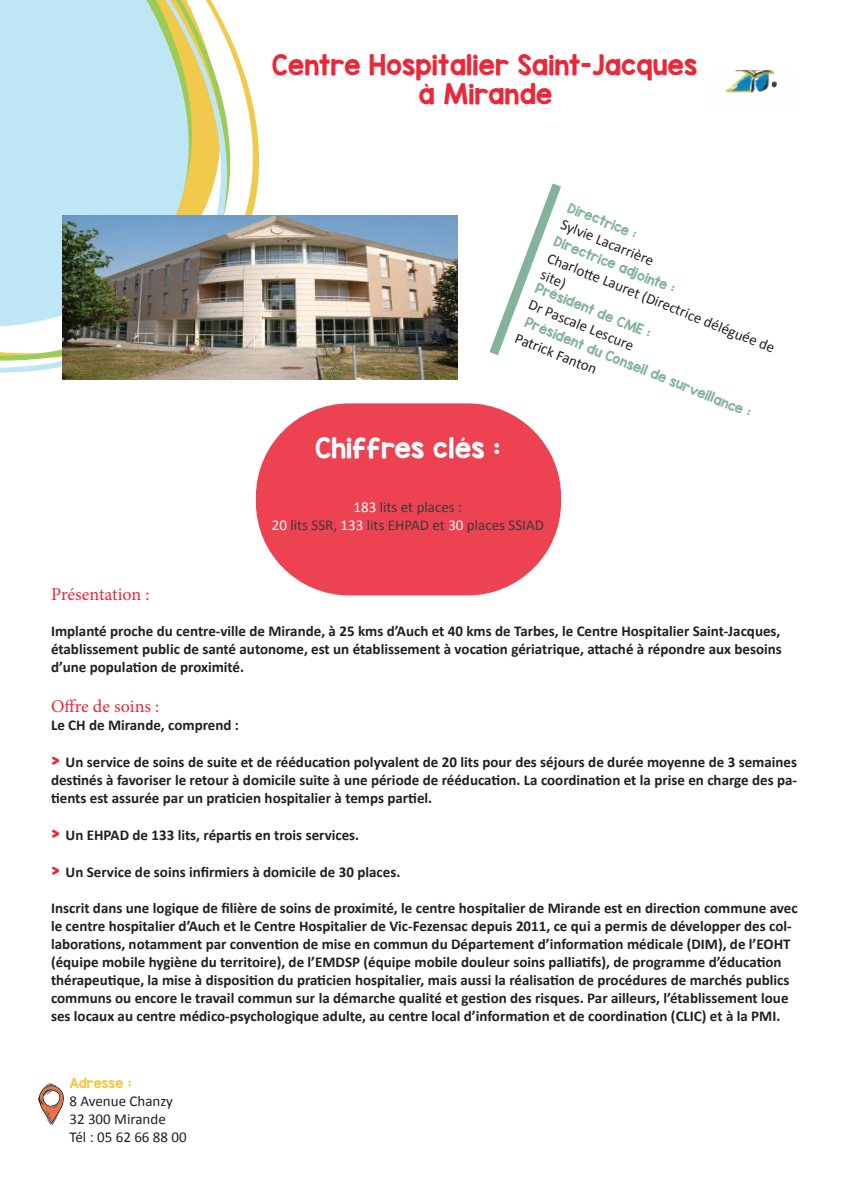
<style>
.page{position:relative;width:842px;height:1191px;background:#fff}
.page>*{position:absolute;margin:0;border:0;box-sizing:border-box;transform-origin:0 0}
.t1{font:24px "KG Red Hands";color:#ea2839}
.t2{font:24px "KG Red Hands";color:#fff}
.t3{font:18px "Minion Pro";color:#ea2839}
.t4{font:700 15px/18px "Calibri";color:#231f20;text-align:justify}
.t5{font:15px/18px "Calibri";color:#231f20}
.t6{font:15px "Calibri";color:#1c1c1c}
.t7{font:12px "KG Red Hands";color:#85b39c}
.t8{font:12px "KG Red Hands";color:#f0c94d}
.s1{color:#fff}
.s2{font-family:"KG Red Hands";font-weight:400;font-size:16px;color:#ea2839}
</style>
<div class="page">
<svg style="left:239px;top:59px;width:20px;height:156px"></svg>
<svg style="left:0;top:0;width:229px;height:373px"></svg>
<div style="left:0;top:0;width:158px;height:315px;background:#bfe6f5"></div>
<img style="left:62px;top:215px;width:395px;height:165px">
<img style="left:726px;top:70px;width:52px;height:24px">
<svg style="left:38px;top:1083px;width:26px;height:42px"></svg>
<svg style="left:489px;top:183px;width:72px;height:173px"></svg>
<div style="left:256px;top:403px;width:305px;height:192px;background:#ec4251;border-radius:94px"></div>
<p class="t1" style="left:272px;top:49px;width:427px">Centre Hospitalier Saint-Jacques</p>
<p class="t1" style="left:418px;top:78px;width:136px">à Mirande</p>
<h1 class="t2" style="left:315px;top:432px;width:187px">Chiffres clés :</h1>
<p class="t7" style="left:571px;top:200px;width:75px;rotate:22deg">Directrice :</p>
<p class="t5" style="left:565px;top:215px;width:100px;rotate:22deg">Sylvie Lacarrière</p>
<p class="t7" style="left:558px;top:233px;width:131px;rotate:22deg">Directrice adjointe :</p>
<p class="t5" style="left:551px;top:249px;width:245px;rotate:22deg">Charlott e Lauret (Directrice déléguée de site)</p>
<p class="t7" style="left:539px;top:280px;width:125px;rotate:22deg">Président de CME :</p>
<p class="t5" style="left:532px;top:295px;width:114px;rotate:22deg">Dr Pascale Lescure</p>
<p class="t7" style="left:529px;top:314px;width:244px;rotate:22deg">Président du Conseil de surveillance :</p>
<p class="t6" style="left:519px;top:328px;width:88px;rotate:22deg">Patrick Fanton</p>
<p class="t5" style="left:272px;top:498px;width:274px;text-align:center"><span class="s1">183</span> lits et places :<br><span class="s1">20</span> lits SSR, <span class="s1">133</span> lits EHPAD et <span class="s1">30</span> places SSIAD</p>
<p class="t3" style="left:51px;top:582px;width:100px">Présentation :</p>
<p class="t4" style="left:51px;top:622px;width:732px">Implanté proche du centre-ville de Mirande, à 25 kms d’Auch et 40 kms de Tarbes, le Centre Hospitalier Saint-Jacques, établissement public de santé autonome, est un établissement à vocation gériatrique, attaché à répondre aux besoins d’une population de proximité.</p>
<p class="t3" style="left:51px;top:693px;width:110px">Offre de soins :</p>
<p class="t4" style="left:51px;top:715px;width:190px">Le CH de Mirande, comprend :</p>
<p class="t4" style="left:51px;top:753px;width:748px"><span class="s2">&gt;</span> Un service de soins de suite et de rééducation polyvalent de 20 lits pour des séjours de durée moyenne de 3 semaines destinés à favoriser le retour à domicile suite à une période de rééducation. La coordination et la prise en charge des pa&shy;tients est assurée par un praticien hospitalier à temps partiel.</p>
<p class="t4" style="left:51px;top:826px;width:310px"><span class="s2">&gt;</span> Un EHPAD de 133 lits, répartis en trois services.</p>
<p class="t4" style="left:51px;top:863px;width:351px"><span class="s2">&gt;</span> Un Service de soins infirmiers à domicile de 30 places.</p>
<p class="t4" style="left:51px;top:899px;width:748px;text-align:left">Inscrit dans une logique de filière de soins de proximité, le centre hospitalier de Mirande est en direction commune avec le centre hospitalier d’Auch et le Centre Hospitalier de Vic-Fezensac depuis 2011, ce qui a permis de développer des col&shy;laborations, notamment par convention de mise en commun du Département d’information médicale (DIM), de l’EOHT (équipe mobile hygiène du territoire), de l’EMDSP (équipe mobile douleur soins palliatifs), de programme d’éducation thérapeutique, la mise à disposition du praticien hospitalier, mais aussi la réalisation de procédures de marchés publics communs ou encore le travail commun sur la démarche qualité et gestion des risques. Par ailleurs, l’établissement loue ses locaux au centre médico-psychologique adulte, au centre local d’information et de coordination (CLIC) et à la PMI.</p>
<p class="t8" style="left:69px;top:1074px;width:64px">Adresse :</p>
<p class="t5" style="left:69px;top:1091px;width:105px">8 Avenue Chanzy</p>
<p class="t5" style="left:69px;top:1109px;width:98px">32 300 Mirande</p>
<p class="t5" style="left:69px;top:1127px;width:119px">Tél : 05 62 66 88 00</p>
</div>
